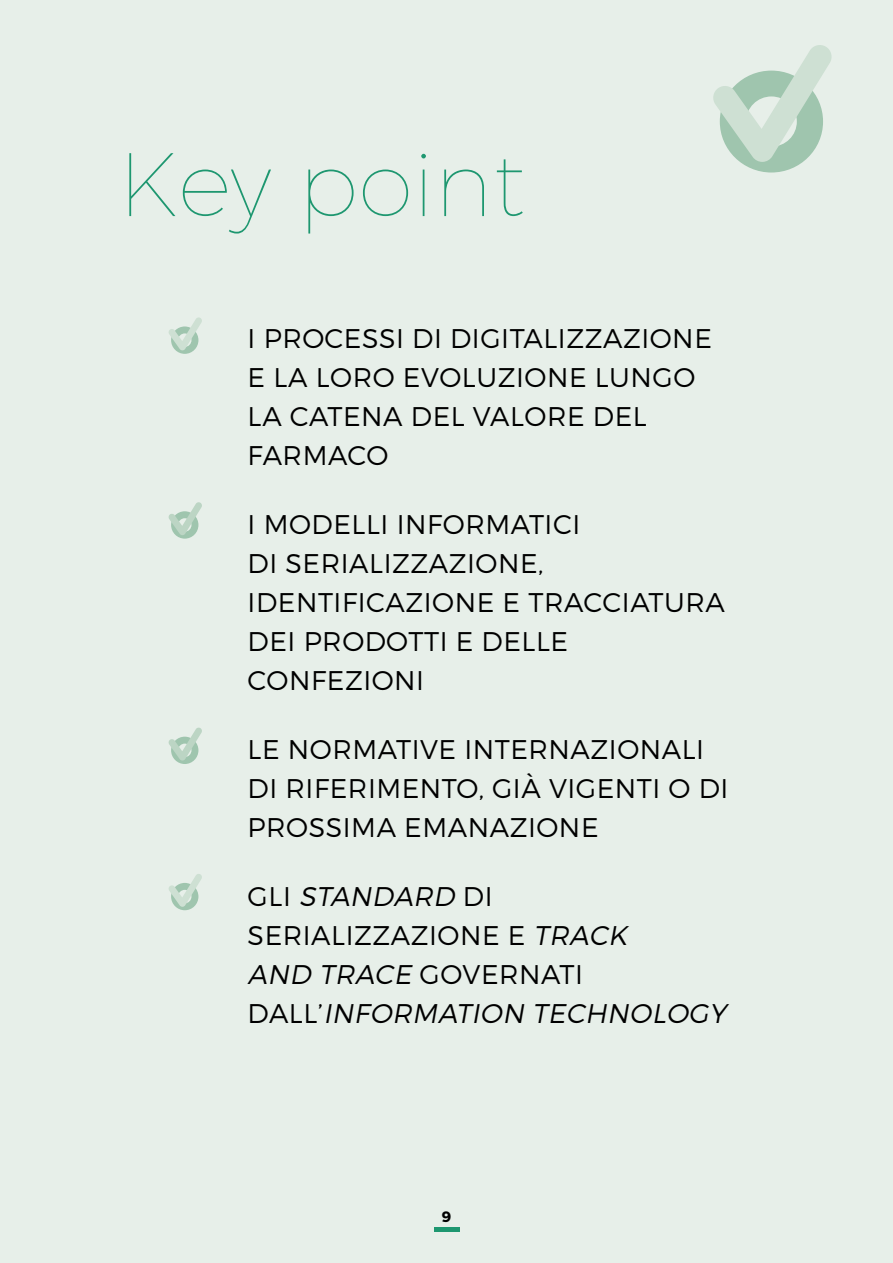
<style>
.page{position:relative;width:893px;height:1263px;background:#e7efe9}
.page>*{position:absolute;margin:0;border:0;box-sizing:border-box;transform-origin:0 0}
.t1{font:100 90px "Montserrat";color:#1e9770}
.t2{font:300 27px "Montserrat";letter-spacing:.02em;color:#000}
.t3{font:italic 300 27px "Montserrat";color:#000}
.t4{font:700 15px "Montserrat";color:#000}
.s1{font-style:normal}
</style>
<div class="page">
<svg style="left:713px;top:45px;width:119px;height:127px"></svg>
<svg style="left:169px;top:317px;width:33px;height:37px"></svg>
<svg style="left:168px;top:502px;width:34px;height:37px"></svg>
<svg style="left:168px;top:727px;width:34px;height:37px"></svg>
<svg style="left:169px;top:874px;width:33px;height:36px"></svg>
<div style="left:434px;top:1227px;width:25px;height:5px;background:#1e9770"></div>
<h1 class="t1" style="left:118px;top:129px;width:409px">Key point</h1>
<p class="t2" style="left:248px;top:322px;width:34px">I PROCESSI</p>
<p class="t2" style="left:412px;top:322px;width:53px">DI DIGITALI</p>
<p class="t2" style="left:566px;top:322px;width:93px">ZZAZIONE</p>
<p class="t2" style="left:248px;top:361px;width:88px">ELA LORO</p>
<p class="t2" style="left:403px;top:361px;width:19px">EVOLU</p>
<p class="t2" style="left:498px;top:361px;width:36px">ZIONE</p>
<p class="t2" style="left:595px;top:361px;width:21px">LUNGO</p>
<p class="t2" style="left:248px;top:400px;width:62px">LA CATENA</p>
<p class="t2" style="left:411px;top:400px;width:18px">DEL</p>
<p class="t2" style="left:473px;top:400px;width:20px">VALORE</p>
<p class="t2" style="left:593px;top:400px;width:18px">DEL</p>
<p class="t2" style="left:248px;top:439px;width:21px">FARMACO</p>
<p class="t2" style="left:248px;top:508px;width:35px">I MODELLI</p>
<p class="t2" style="left:397px;top:508px;width:18px">INFORMATICI</p>
<p class="t2" style="left:248px;top:547px;width:54px">DI SERIALI</p>
<p class="t2" style="left:392px;top:547px;width:93px">ZZAZIONE</p>
<p class="t2" style="left:538px;top:547px;width:7px">,</p>
<p class="t2" style="left:248px;top:586px;width:17px">IDENTIFICA</p>
<p class="t2" style="left:406px;top:586px;width:36px">ZIONE</p>
<p class="t2" style="left:503px;top:586px;width:45px">E TRACCIATURA</p>
<p class="t2" style="left:248px;top:625px;width:16px">DEI</p>
<p class="t2" style="left:304px;top:625px;width:19px">PRODOTTI</p>
<p class="t2" style="left:456px;top:625px;width:44px">E DELLE</p>
<p class="t2" style="left:248px;top:664px;width:20px">CONFE</p>
<p class="t2" style="left:345px;top:664px;width:34px">ZIONI</p>
<p class="t2" style="left:248px;top:733px;width:60px">LE NORMATIVE</p>
<p class="t2" style="left:464px;top:733px;width:19px">INTERNA</p>
<p class="t2" style="left:591px;top:733px;width:35px">ZIONALI</p>
<p class="t2" style="left:248px;top:772px;width:57px">DI RIFERIMENTO</p>
<p class="t2" style="left:479px;top:772px;width:87px">, GI À VIGENTI</p>
<p class="t2" style="left:669px;top:772px;width:44px">O DI</p>
<p class="t2" style="left:248px;top:811px;width:20px">PROSSIMA</p>
<p class="t2" style="left:404px;top:811px;width:22px">EMANA</p>
<p class="t2" style="left:510px;top:811px;width:36px">ZIONE</p>
<p class="t3" style="left:248px;top:880px;width:73px"><span class="s1">GLI</span> STANDARD</p>
<p class="t2" style="left:463px;top:880px;width:14px">DI</p>
<p class="t2" style="left:248px;top:919px;width:16px">SERIALI</p>
<p class="t2" style="left:354px;top:919px;width:93px">ZZAZIONE</p>
<p class="t3" style="left:508px;top:919px;width:62px"><span class="s1">E</span> TRAC</p>
<p class="t3" style="left:608px;top:919px;width:26px">K</p>
<p class="t3" style="left:248px;top:958px;width:23px">AND</p>
<p class="t3" style="left:319px;top:958px;width:36px">TRACE</p>
<p class="t2" style="left:419px;top:958px;width:19px">GOVERNATI</p>
<p class="t2" style="left:248px;top:997px;width:18px">DALL</p>
<p class="t3" style="left:318px;top:997px;width:25px"><span class="s1">’</span>INFORMATION</p>
<p class="t3" style="left:532px;top:997px;width:21px">TECHNOLOGY</p>
<p class="t4" style="left:442px;top:1207px;width:11px">9</p>
</div>
